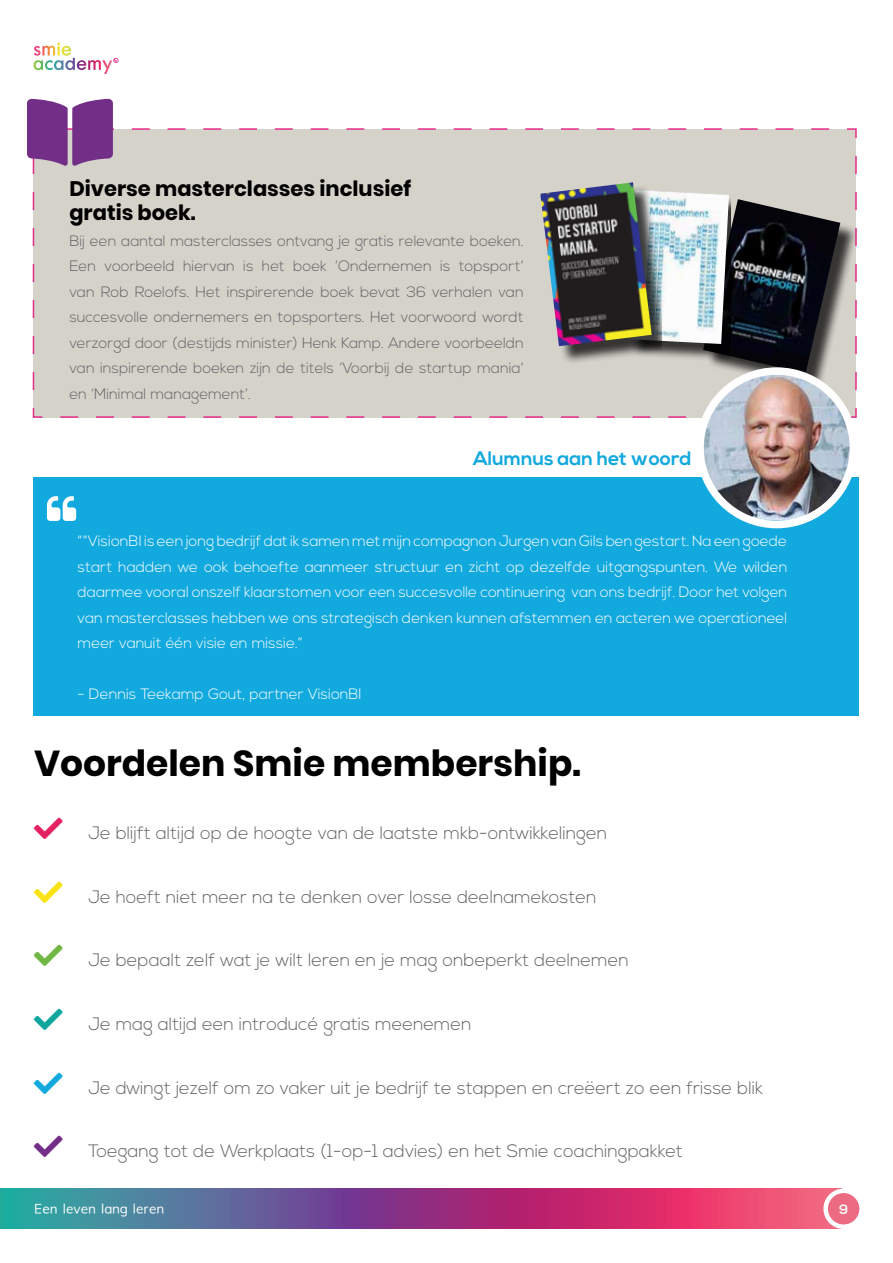
<style>
.page{position:relative;width:893px;height:1263px;background:#fff}
.page>*{position:absolute;margin:0;border:0;box-sizing:border-box;transform-origin:0 0}
.t1{font:700 36px "Poppins";color:#000}
.t2{font:700 21px/24px "Poppins";color:#000}
.t3{font:700 19.5px "Nexa";color:#12a9de}
.t4{font:300 18px "Nexa";color:#636466}
.t5{font:300 15px/25.5px "Nexa";color:#fff;text-align:justify}
.t6{font:300 15px/25.5px "Nexa";color:#636466;text-align:justify}
.t7{font:13.5px "Font Awesome 5 Free";color:#fff}
.t8{font:700 13.5px "Nexa";color:#f6f6f6}
</style>
<div class="page">
<svg style="left:0;top:1188px;width:839px;height:41px;background:#945085"></svg>
<svg style="left:826px;top:1191px;width:36px;height:36px"></svg>
<div style="left:823px;top:1188px;width:41px;height:41px;border:4px solid #fff;border-radius:50%"></div>
<svg style="left:34px;top:43px;width:85px;height:31px"></svg>
<div style="left:32px;top:128px;width:825px;height:290px;background:#d5d2ca"></div>
<div style="left:706px;top:202px;width:152px;height:189px;background:#000;opacity:.75"></div>
<img style="left:829px;top:199px;width:11px;height:172px">
<div style="left:33px;top:477px;width:826px;height:239px;background:#12a9de"></div>
<svg style="left:47px;top:496px;width:29px;height:25px"></svg>
<img style="left:704px;top:371px;width:149px;height:150px">
<div style="left:696px;top:367px;width:161px;height:161px;border:8px solid #fff;border-radius:50%"></div>
<svg style="left:35px;top:1203px;width:14px;height:10px"></svg>
<svg style="left:67px;top:1206px;width:6px;height:7px"></svg>
<svg style="left:81px;top:1206px;width:6px;height:7px"></svg>
<svg style="left:105px;top:1206px;width:6px;height:7px"></svg>
<svg style="left:121px;top:1206px;width:6px;height:10px"></svg>
<svg style="left:137px;top:1206px;width:19px;height:7px"></svg>
<svg style="left:32px;top:128px;width:797px;height:271px;background:#bbb8b3"></svg>
<h2 class="t2" style="left:69px;top:177px;width:343px">Diverse masterclasses inclusief gratis boek.</h2>
<p class="t6" style="left:69px;top:228px;width:456px">Bij een aantal masterclasses ontvang je gratis relevante boeken.<br>Een voorbeeld hiervan is het boek ‘Ondernemen is topsport’ van Rob Roelofs. Het inspirerende boek bevat 36 verhalen van succesvolle ondernemers en topsporters. Het voorwoord wordt verzorgd door (destijds minister) Henk Kamp. Andere voorbeeldn van inspirerende boeken zijn de titels ‘Voorbij de startup mania’ en ‘Minimal management’.</p>
<h3 class="t3" style="left:473px;top:447px;width:220px">Alumnus aan het woord</h3>
<p class="t5" style="left:78px;top:529px;width:711px">““VisionBI is een jong bedrijf dat ik samen met mijn compagnon Jurgen van Gils ben gestart. Na een goede start hadden we ook behoefte aanmeer structuur en zicht op dezelfde uitgangspunten. We wilden daarmee vooral onszelf klaarstomen voor een succesvolle continuering van ons bedrijf. Door het volgen van masterclasses hebben we ons strategisch denken kunnen afstemmen en acteren we operationeel meer vanuit één visie en missie.”</p>
<p class="t5" style="left:78px;top:682px;width:286px">- Dennis Teekamp Gout, partner VisionBI</p>
<h1 class="t1" style="left:34px;top:742px;width:548px">Voordelen Smie membership.</h1>
<p class="t4" style="left:88px;top:823px;width:521px">Je blijft altijd op de hoogte van de laatste mkb-ontwikkelingen</p>
<p class="t4" style="left:88px;top:886px;width:510px">Je hoeft niet meer na te denken over losse deelnamekosten</p>
<p class="t4" style="left:88px;top:950px;width:542px">Je bepaalt zelf wat je wilt leren en je mag onbeperkt deelnemen</p>
<p class="t4" style="left:88px;top:1013px;width:385px">Je mag altijd een introducé gratis meenemen</p>
<p class="t4" style="left:88px;top:1077px;width:676px">Je dwingt jezelf om zo vaker uit je bedrijf te stappen en creëert zo een frisse blik</p>
<p class="t4" style="left:88px;top:1140px;width:596px">Toegang tot de Werkplaats (1-op-1 advies) en het Smie coachingpakket</p>
<p class="t7" style="left:50px;top:1203px;width:88px">■ ●❖■ ●■ ●</p>
<p class="t7" style="left:157px;top:1203px;width:9px">■</p>
<p class="t8" style="left:839px;top:1201px;width:11px">9</p>
</div>
